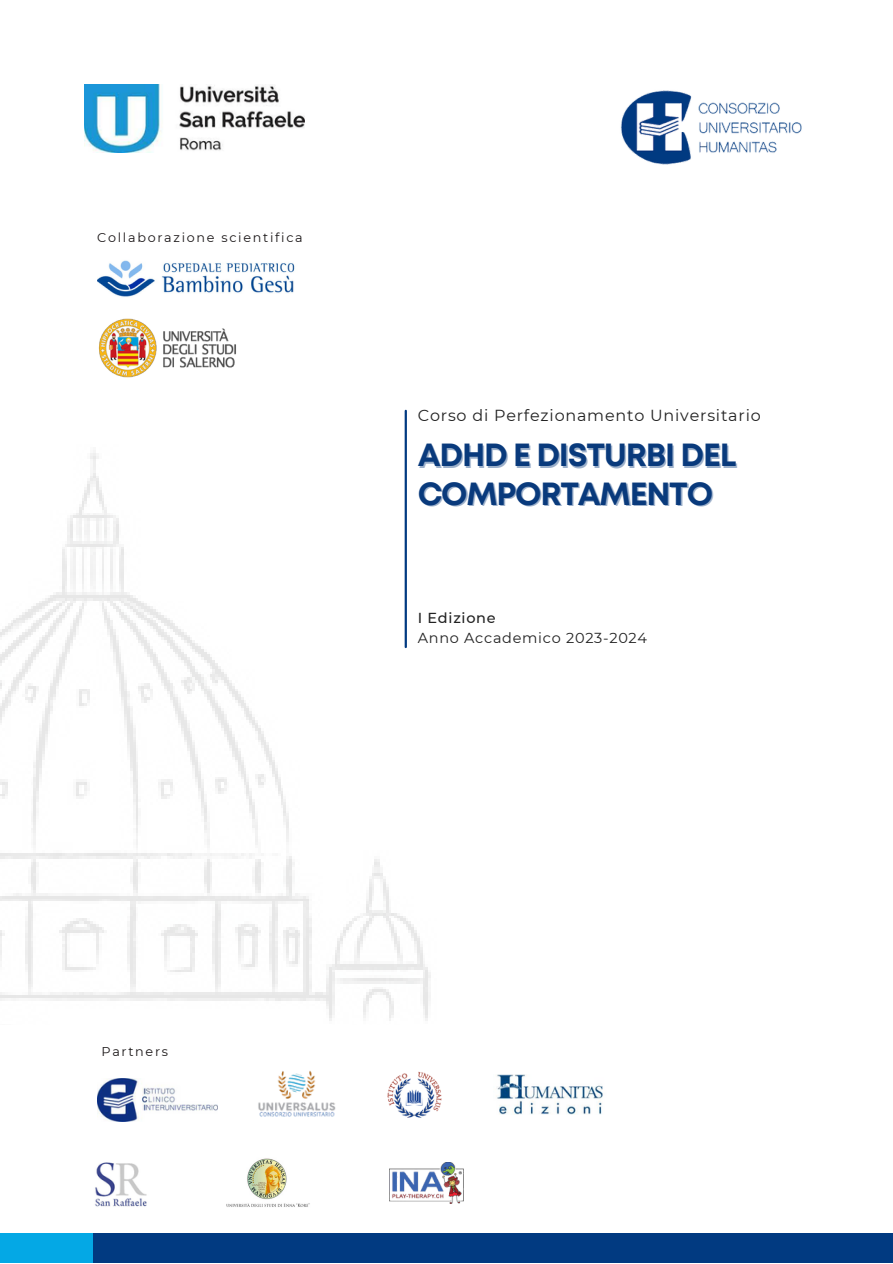
<style>
.page{position:relative;width:893px;height:1264px;background:#fff}
.page>*{position:absolute;margin:0;border:0;box-sizing:border-box;transform-origin:0 0}
.t1{font:700 31.95px/38.2px "Mont";letter-spacing:-.035em;color:#093a7c}
.t2{font:15.9px "Montserrat";letter-spacing:.05em;color:#222}
.t3{font:14.4px "Montserrat";letter-spacing:.05em;color:#222}
.t4{font:500 14.4px "Montserrat";letter-spacing:.05em;color:#222}
.t5{font:12.75px "Montserrat";letter-spacing:.135em;color:#1b1718}
</style>
<div class="page">
<img style="left:0;top:453px;width:431px;height:568px">
<img style="left:97px;top:1078px;width:120px;height:43px">
<div style="left:49px;top:1232px;width:843px;height:30px;background:#013a81"></div>
<div style="left:0;top:1232px;width:93px;height:30px;background:#04a8e5"></div>
<hr style="left:404px;top:411px;width:3px;height:236px;background:#013a81">
<img style="left:258px;top:1071px;width:78px;height:46px">
<img style="left:387px;top:1071px;width:55px;height:47px">
<img style="left:497px;top:1074px;width:106px;height:40px">
<img style="left:97px;top:260px;width:198px;height:37px">
<img style="left:620px;top:90px;width:182px;height:75px">
<img style="left:84px;top:85px;width:221px;height:67px">
<img style="left:99px;top:319px;width:137px;height:58px">
<img style="left:95px;top:1162px;width:52px;height:45px">
<img style="left:226px;top:1158px;width:84px;height:49px">
<img style="left:389px;top:1162px;width:74px;height:41px">
<p class="t5" style="left:97px;top:230px;width:207px">Collaborazione scientifica</p>
<p class="t2" style="left:417px;top:405px;width:344px">Corso di Perfezionamento Universitario</p>
<p class="t1" style="left:417px;top:438px;width:320px">ADHD E DISTURBI DEL<br>COMPORTAMENTO</p>
<p class="t4" style="left:417px;top:608px;width:79px">I Edizione</p>
<p class="t3" style="left:417px;top:629px;width:231px">Anno Accademico 2023-2024</p>
<p class="t5" style="left:101px;top:1043px;width:68px">Partners</p>
</div>
